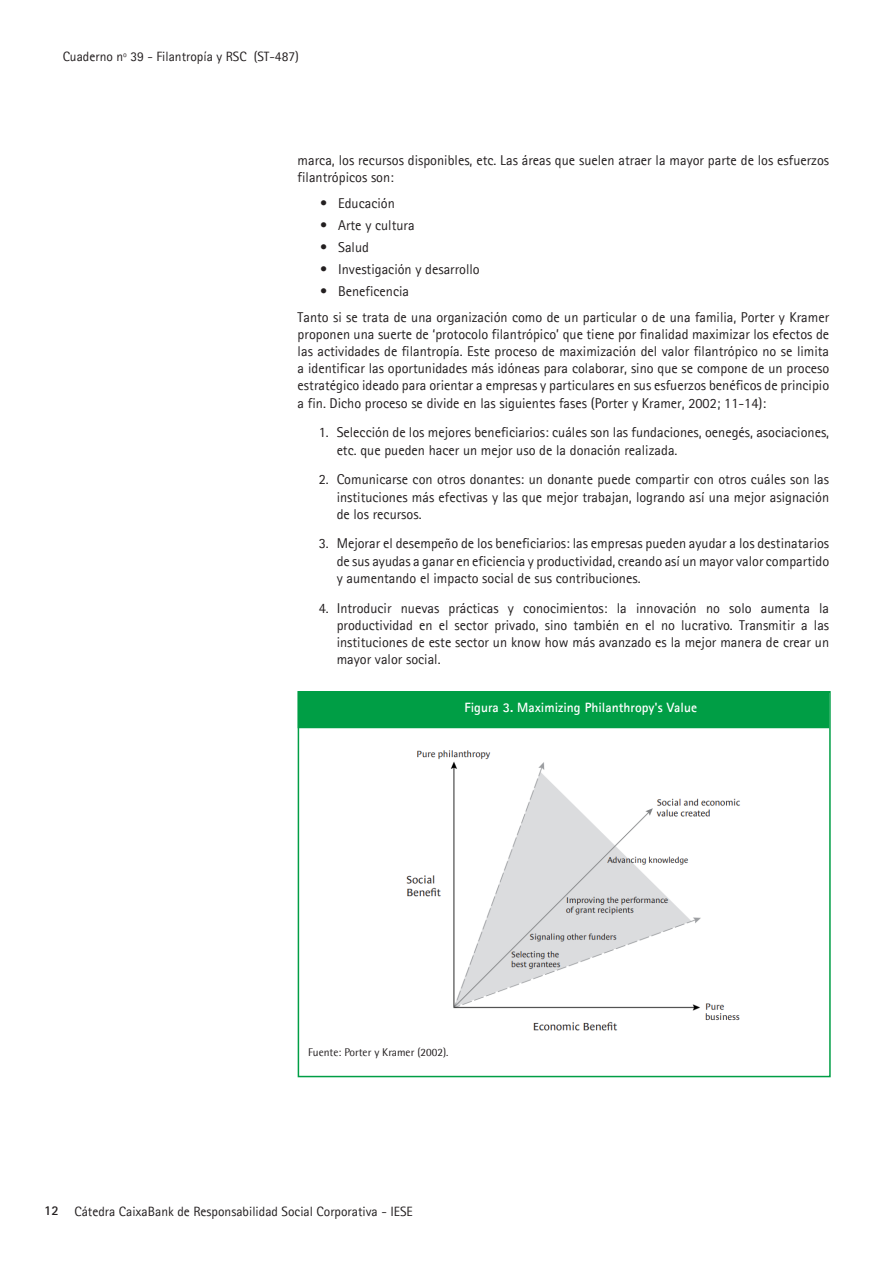
<style>
.page{position:relative;width:893px;height:1263px;background:#fff}
.page>*{position:absolute;margin:0;border:0;box-sizing:border-box;transform-origin:0 0}
.cuerpo_texto_doc{font:14.25px/17.1px "Agfa Rotis Sans Serif";color:#231f20;text-align:justify}
.t1{font:13.5px "Agfa Rotis Sans Serif";color:#231f20}
.título_recuadro{font:700 13.5px "Agfa Rotis Sans Serif";color:#fff}
.Texto_Cuadro{font:11.25px "Agfa Rotis Semisans";color:#231f20}
.s1{font-weight:700}
</style>
<div class="page">
<img style="left:406px;top:750px;width:334px;height:281px">
<div style="left:298px;top:691px;width:531px;height:37px;background:#009e45"></div>
<p class="t1" style="left:63px;top:49px;width:238px">Cuaderno nº 39 - Filantropía y RSC (ST-487)</p>
<p class="cuerpo_texto_doc" style="left:298px;top:151px;width:533px">marca, los recursos disponibles, etc. Las áreas que suelen atraer la mayor parte de los esfuerzos filantrópicos son:</p>
<p class="cuerpo_texto_doc" style="left:320px;top:195px;width:76px">• Educación</p>
<p class="cuerpo_texto_doc" style="left:320px;top:217px;width:96px">• Arte y cultura</p>
<p class="cuerpo_texto_doc" style="left:320px;top:239px;width:50px">• Salud</p>
<p class="cuerpo_texto_doc" style="left:320px;top:261px;width:161px">• Investigación y desarrollo</p>
<p class="cuerpo_texto_doc" style="left:320px;top:283px;width:90px">• Beneficencia</p>
<p class="cuerpo_texto_doc" style="left:298px;top:308px;width:533px">Tanto si se trata de una organización como de un particular o de una familia, Porter y Kramer proponen una suerte de ‘protocolo filantrópico’ que tiene por finalidad maximizar los efectos de las actividades de filantropía. Este proceso de maximización del valor filantrópico no se limita a identificar las oportunidades más idóneas para colaborar, sino que se compone de un proceso estratégico ideado para orientar a empresas y particulares en sus esfuerzos benéficos de principio a fin. Dicho proceso se divide en las siguientes fases (Porter y Kramer, 2002; 11-14):</p>
<p class="cuerpo_texto_doc" style="left:337px;top:424px;width:494px;text-indent:-18px">1. Selección de los mejores beneficiarios: cuáles son las fundaciones, oenegés, asociaciones, etc. que pueden hacer un mejor uso de la donación realizada.</p>
<p class="cuerpo_texto_doc" style="left:337px;top:471px;width:494px;text-indent:-18px">2. Comunicarse con otros donantes: un donante puede compartir con otros cuáles son las instituciones más efectivas y las que mejor trabajan, logrando así una mejor asignación de los recursos.</p>
<p class="cuerpo_texto_doc" style="left:337px;top:535px;width:494px;text-indent:-18px">3. Mejorar el desempeño de los beneficiarios: las empresas pueden ayudar a los destinatarios de sus ayudas a ganar en eficiencia y productividad, creando así un mayor valor compartido y aumentando el impacto social de sus contribuciones.</p>
<p class="cuerpo_texto_doc" style="left:337px;top:599px;width:494px;text-indent:-18px">4. Introducir nuevas prácticas y conocimientos: la innovación no solo aumenta la productividad en el sector privado, sino también en el no lucrativo. Transmitir a las instituciones de este sector un know how más avanzado es la mejor manera de crear un mayor valor social.</p>
<p class="título_recuadro" style="left:464px;top:699px;width:234px">Figura 3. Maximizing Philanthropy's Value</p>
<p class="Texto_Cuadro" style="left:308px;top:1045px;width:142px">Fuente: Porter y Kramer (2002).</p>
<p class="t1" style="left:44px;top:1203px;width:370px"><span class="s1">12</span> Cátedra CaixaBank de Responsabilidad Social Corporativa - IESE</p>
</div>
